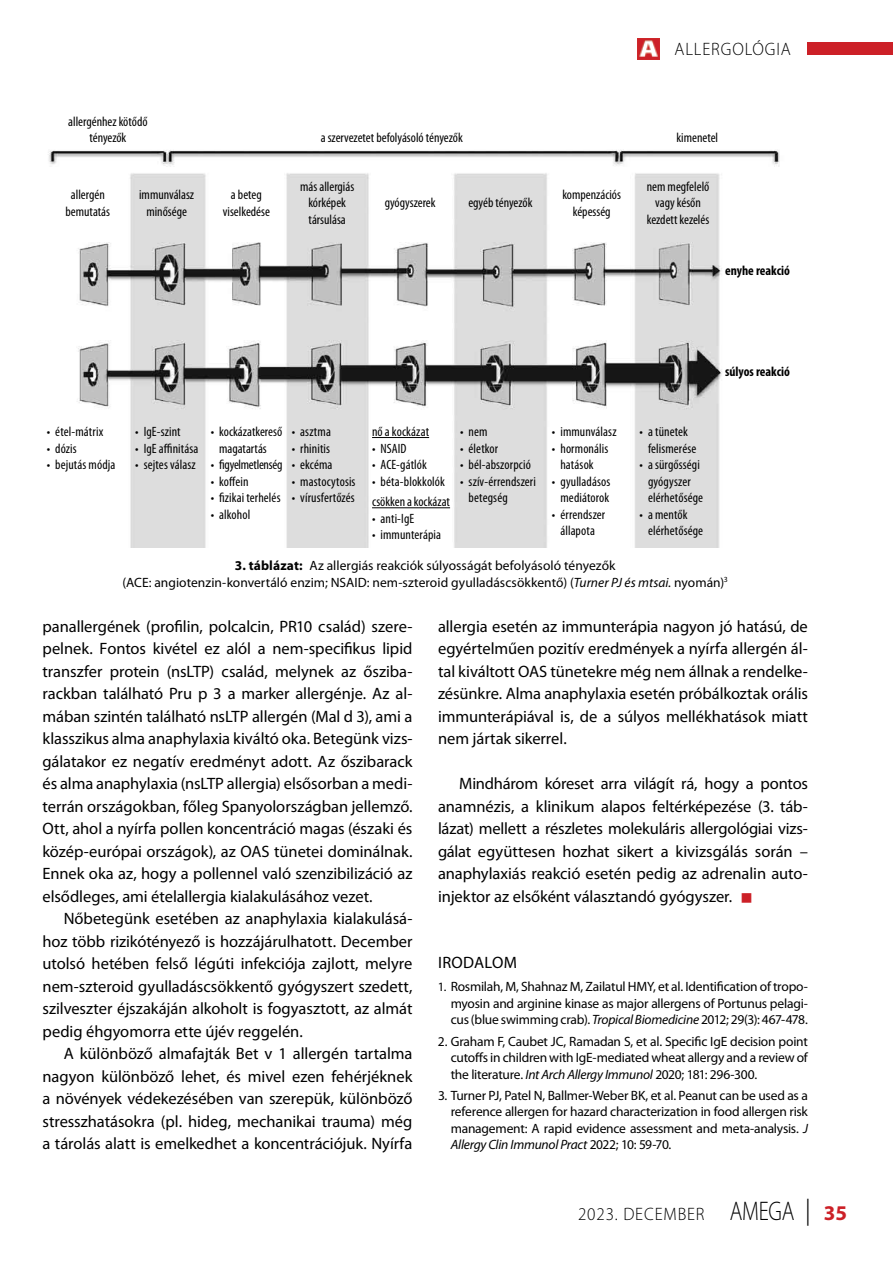
<style>
.page{position:relative;width:893px;height:1263px;background:#fff}
.page>*{position:absolute;margin:0;border:0;box-sizing:border-box;transform-origin:0 0}
.t1{font:300 18px "Myriad Pro";letter-spacing:.05em;color:#000;scale:.95 1}
.t2{font:16.5px/22.5px "Myriad Pro";color:#000;text-align:justify}
.t3{font:13.5px/16.5px "Myriad Pro";letter-spacing:-.01em;color:#000;text-align:justify}
.t4{font:condensed 13.5px/16.5px "Myriad Pro";letter-spacing:.005em;color:#000;text-align:center}
.t5{font:700 condensed 13.5px "Myriad Pro";color:#000}
.t6{font:condensed 13.5px "Myriad Pro";letter-spacing:-.02em;color:#000}
.s1{font-weight:700}
.s2{font-style:italic}
.s3{color:#cc2027}
.s4{font-size:12.75px}
.s5{font-size:27px}
.s6{font-size:27px;color:#000101}
.s7{font-weight:700;font-size:21px;color:#cc2027}
</style>
<div class="page">
<div style="left:808px;top:43px;width:85px;height:12px;background:#cc2027"></div>
<img style="left:638px;top:38px;width:21px;height:22px">
<img style="left:48px;top:150px;width:732px;height:398px">
<hr style="left:372px;top:437px;width:57px;height:1px;background:#000">
<hr style="left:372px;top:507px;width:78px;height:1px;background:#000">
<p class="t4" style="left:68px;top:113px;width:81px">allergénhez kötődő tényezők</p>
<p class="t1" style="left:675px;top:39px;width:124px">ALLERGOLÓGIA</p>
<p class="t4" style="left:321px;top:130px;width:144px">a szervezetet befolyásoló tényezők</p>
<p class="t4" style="left:676px;top:130px;width:43px">kimenetel</p>
<p class="t4" style="left:66px;top:186px;width:46px">allergén bemutatás</p>
<p class="t4" style="left:139px;top:186px;width:57px">immunválasz minősége</p>
<p class="t4" style="left:223px;top:186px;width:49px">a beteg viselkedése</p>
<p class="t4" style="left:300px;top:178px;width:56px">más allergiás kórképek társulása</p>
<p class="t4" style="left:385px;top:195px;width:52px">gyógyszerek</p>
<p class="t4" style="left:468px;top:195px;width:66px">egyéb tényezők</p>
<p class="t4" style="left:562px;top:186px;width:60px">kompenzációs képesség</p>
<p class="t4" style="left:647px;top:178px;width:64px">nem megfelelő vagy későn kezdett kezelés</p>
<p class="t5" style="left:725px;top:262px;width:66px">enyhe reakció</p>
<p class="t4" style="left:47px;top:423px;width:58px">• étel-mátrix</p>
<p class="t4" style="left:47px;top:440px;width:31px">• dózis</p>
<p class="t4" style="left:47px;top:456px;width:70px">• bejutás módja</p>
<p class="t4" style="left:135px;top:423px;width:47px">• IgE-szint</p>
<p class="t4" style="left:135px;top:440px;width:65px">• IgE affinitása</p>
<p class="t4" style="left:135px;top:456px;width:62px">• sejtes válasz</p>
<p class="t4" style="left:211px;top:423px;width:73px">• kockázatkereső magatartás</p>
<p class="t6" style="left:211px;top:457px;width:73px">• figyelmetlenség</p>
<p class="t4" style="left:211px;top:473px;width:39px">• koffein</p>
<p class="t4" style="left:211px;top:489px;width:71px">• fizikai terhelés</p>
<p class="t4" style="left:211px;top:506px;width:41px">• alkohol</p>
<p class="t4" style="left:292px;top:423px;width:41px">• asztma</p>
<p class="t4" style="left:292px;top:440px;width:40px">• rhinitis</p>
<p class="t4" style="left:292px;top:456px;width:42px">• ekcéma</p>
<p class="t4" style="left:292px;top:473px;width:65px">• mastocytosis</p>
<p class="t4" style="left:292px;top:489px;width:65px">• vírusfertőzés</p>
<p class="t4" style="left:372px;top:423px;width:59px">nő a kockázat</p>
<p class="t4" style="left:372px;top:440px;width:36px">• NSAID</p>
<p class="t4" style="left:372px;top:456px;width:56px">• ACE-gátlók</p>
<p class="t4" style="left:372px;top:471px;width:80px;line-height:20.7px;text-align:left">• béta-blokkolók csökken a kockázat</p>
<p class="t4" style="left:372px;top:510px;width:44px">• anti-IgE</p>
<p class="t4" style="left:372px;top:526px;width:70px">• immunterápia</p>
<p class="t4" style="left:460px;top:423px;width:29px">• nem</p>
<p class="t4" style="left:460px;top:440px;width:40px">• életkor</p>
<p class="t4" style="left:460px;top:456px;width:72px">• bél-abszorpció</p>
<p class="t4" style="left:469px;top:473px;width:69px;text-align:left;text-indent:-9px">• szív-érrendszeri betegség</p>
<p class="t4" style="left:552px;top:423px;width:66px">• immunválasz</p>
<p class="t4" style="left:552px;top:440px;width:58px">• hormonális hatások</p>
<p class="t4" style="left:552px;top:473px;width:60px">• gyulladásos mediátorok</p>
<p class="t4" style="left:552px;top:506px;width:55px">• érrendszer állapota</p>
<p class="t4" style="left:648px;top:423px;width:50px;text-align:left;text-indent:-9px">• a tünetek felismerése</p>
<p class="t4" style="left:648px;top:456px;width:57px;text-align:left;text-indent:-9px">• a sürgősségi gyógyszer elérhetősége</p>
<p class="t4" style="left:648px;top:506px;width:57px;text-align:left;text-indent:-9px">• a mentők elérhetősége</p>
<p class="t5" style="left:725px;top:363px;width:66px">súlyos reakció</p>
<p class="t3" style="left:122px;top:557px;width:607px;text-align:center"><span class="s1">3. táblázat:</span> Az allergiás reakciók súlyosságát befolyásoló tényezők<br>(ACE: angiotenzin-konvertáló enzim; NSAID: nem-szteroid gyulladáscsökkentő) (<span class="s2">Turner PJ és mtsai.</span> nyomán)<sup>3</sup></p>
<p class="t2" style="left:43px;top:615px;width:371px">panallergének (profilin, polcalcin, PR10 család) szere&shy;pelnek. Fontos kivétel ez alól a nem-specifikus lipid transzfer protein (nsLTP) család, melynek az ősziba&shy;rackban található Pru p 3 a marker allergénje. Az al&shy;mában szintén található nsLTP allergén (Mal d 3), ami a klasszikus alma anaphylaxia kiváltó oka. Betegünk vizs&shy;gálatakor ez negatív eredményt adott. Az őszibarack és alma anaphylaxia (nsLTP allergia) elsősorban a medi&shy;terrán országokban, főleg Spanyolországban jellemző.<br>Ott, ahol a nyírfa pollen koncentráció magas (északi és közép-európai országok), az OAS tünetei dominálnak.<br>Ennek oka az, hogy a pollennel való szenzibilizáció az elsődleges, ami ételallergia kialakulásához vezet.</p>
<p class="t2" style="left:43px;top:907px;width:371px;text-indent:21px">Nőbetegünk esetében az anaphylaxia kialakulásá&shy;hoz több rizikótényező is hozzájárulhatott. December utolsó hetében felső légúti infekciója zajlott, melyre nem-szteroid gyulladáscsökkentő gyógyszert szedett, szilveszter éjszakáján alkoholt is fogyasztott, az almát pedig éhgyomorra ette újév reggelén.</p>
<p class="t2" style="left:43px;top:1042px;width:371px;text-indent:21px">A különböző almafajták Bet v 1 allergén tartalma nagyon különböző lehet, és mivel ezen fehérjéknek a növények védekezésében van szerepük, különböző stresszhatásokra (pl. hideg, mechanikai trauma) még a tárolás alatt is emelkedhet a koncentrációjuk. Nyírfa</p>
<p class="t2" style="left:438px;top:615px;width:371px">allergia esetén az immunterápia nagyon jó hatású, de egyértelműen pozitív eredmények a nyírfa allergén ál&shy;tal kiváltott OAS tünetekre még nem állnak a rendelke&shy;zésünkre. Alma anaphylaxia esetén próbálkoztak orális immunterápiával is, de a súlyos mellékhatások miatt nem jártak sikerrel.</p>
<p class="t2" style="left:438px;top:772px;width:371px;text-indent:21px">Mindhárom kóreset arra világít rá, hogy a pontos anamnézis, a klinikum alapos feltérképezése (3. táb&shy;lázat) mellett a részletes molekuláris allergológiai vizs&shy;gálat együttesen hozhat sikert a kivizsgálás során – anaphylaxiás reakció esetén pedig az adrenalin auto&shy;injektor az elsőként választandó gyógyszer. <span class="s3">■</span></p>
<p class="t2" style="left:438px;top:950px;width:80px">IRODALOM</p>
<p class="t3" style="left:451px;top:978px;width:359px;text-indent:-13px"><span class="s4">1.</span> Rosmilah, M, Shahnaz M, Zailatul HMY, et al. Identification of tropo&shy;myosin and arginine kinase as major allergens of Portunus pelagi&shy;cus (blue swimming crab). <span class="s2">Tropical Biomedicine</span> 2012; 29(3): 467-478.</p>
<p class="t3" style="left:451px;top:1032px;width:359px;text-indent:-13px">2. Graham F, Caubet JC, Ramadan S, et al. Specific IgE decision point cutoffs in children with IgE-mediated wheat allergy and a review of the literature. <span class="s2">Int Arch Allergy Immunol</span> 2020; 181: 296-300.</p>
<p class="t3" style="left:451px;top:1087px;width:359px;text-indent:-13px">3. Turner PJ, Patel N, Ballmer-Weber BK, et al. Peanut can be used as a reference allergen for hazard characterization in food allergen risk management: A rapid evidence assessment and meta-analysis. <span class="s2">J Allergy Clin Immunol Pract</span> 2022; 10: 59-70.</p>
<p class="t1" style="left:578px;top:1204px;width:285px">2023. DECEMBER <span class="s5">AMEGA</span> <span class="s6">|</span> <span class="s7">35</span></p>
</div>
